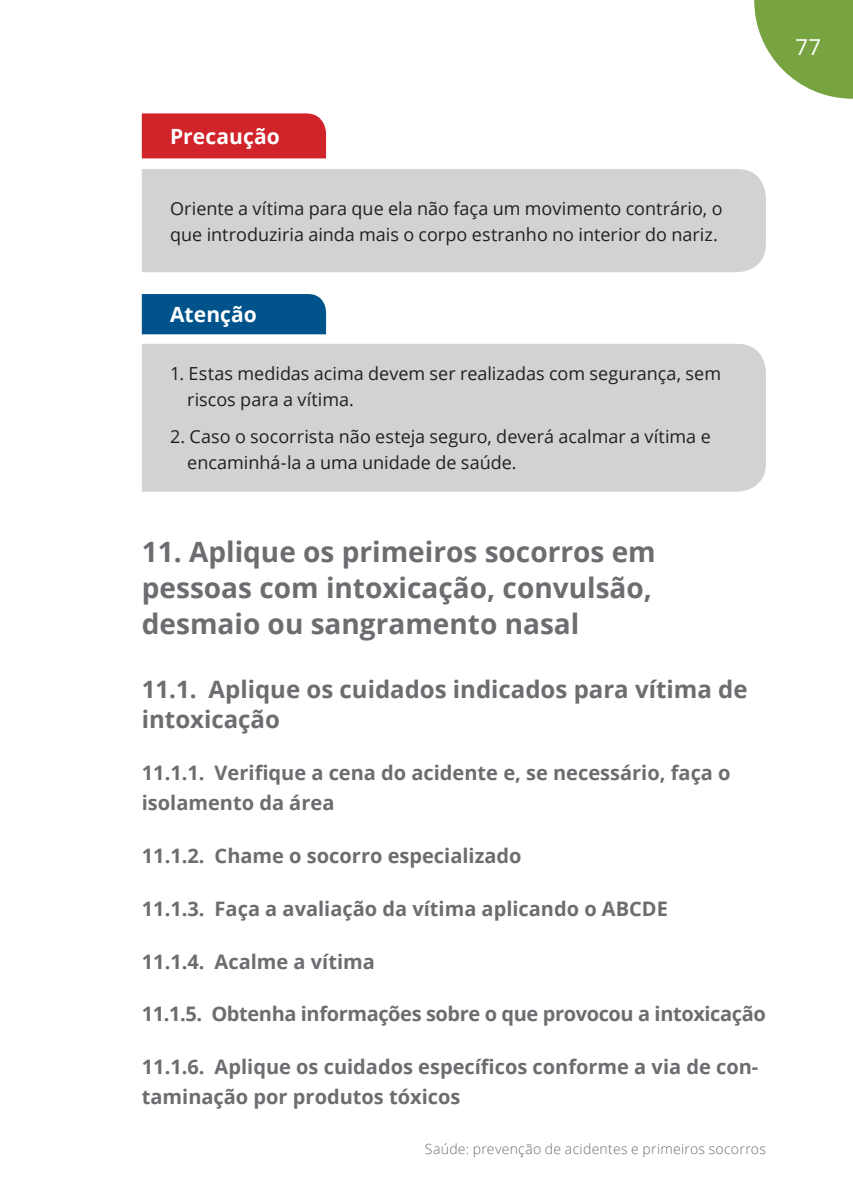
<style>
.page{position:relative;width:853px;height:1191px;background:#fff}
.page>*{position:absolute;margin:0;border:0;box-sizing:border-box;transform-origin:0 0}
.t1{font:700 28px/36px "Open Sans";color:#6c6d70}
.t2{font:700 24px/30px "Open Sans";color:#6c6d70}
.t3{font:22px "Open Sans";color:#fff}
.t4{font:700 21px "Open Sans";letter-spacing:.005em;color:#fff}
.t5{font:700 20px/30px "Open Sans";color:#6c6d70}
.t6{font:700 20px "Open Sans";letter-spacing:-.02em;color:#6c6d70}
.t7{font:18px/26px "Open Sans";color:#231f20}
.t8{font:300 14px "Open Sans";letter-spacing:.02em;color:#6c6d70}
</style>
<div class="page">
<div style="left:142px;top:169px;width:623px;height:103px;background:#d1d2d4"></div>
<div style="left:142px;top:113px;width:184px;height:45px;background:#d1232a"></div>
<div style="left:142px;top:344px;width:623px;height:147px;background:#d1d2d4"></div>
<div style="left:142px;top:294px;width:184px;height:40px;background:#01548b"></div>
<svg style="left:754px;top:0;width:99px;height:99px"></svg>
<p class="t4" style="left:170px;top:121px;width:111px">Precaução</p>
<p class="t7" style="left:170px;top:194px;width:553px">Oriente a vítima para que ela não faça um movimento contrário, o que introduziria ainda mais o corpo estranho no interior do nariz.</p>
<p class="t4" style="left:170px;top:300px;width:88px">Atenção</p>
<p class="t7" style="left:187px;top:360px;width:535px;text-indent:-17px">1. Estas medidas acima devem ser realizadas com segurança, sem riscos para a vítima.</p>
<p class="t7" style="left:187px;top:423px;width:525px;text-indent:-17px">2. Caso o socorrista não esteja seguro, deverá acalmar a vítima e encaminhá-la a uma unidade de saúde.</p>
<h1 class="t1" style="left:142px;top:533px;width:515px">11. Aplique os primeiros socorros em pessoas com intoxicação, convulsão, desmaio ou sangramento nasal</h1>
<h2 class="t2" style="left:142px;top:673px;width:607px">11.1. Aplique os cuidados indicados para vítima de intoxicação</h2>
<p class="t5" style="left:142px;top:757px;width:590px">11.1.1. Verifique a cena do acidente e, se necessário, faça o isolamento da área</p>
<p class="t5" style="left:142px;top:840px;width:381px">11.1.2. Chame o socorro especializado</p>
<p class="t5" style="left:142px;top:893px;width:527px">11.1.3. Faça a avaliação da vítima aplicando o ABCDE</p>
<p class="t5" style="left:142px;top:945px;width:234px">11.1.4. Acalme a vítima</p>
<p class="t6" style="left:142px;top:999px;width:625px">11.1.5. Obtenha informações sobre o que provocou a intoxicação</p>
<p class="t5" style="left:142px;top:1051px;width:618px">11.1.6. Aplique os cuidados específicos conforme a via de con&shy;taminação por produtos tóxicos</p>
<p class="t8" style="left:425px;top:1139px;width:342px">Saúde: prevenção de acidentes e primeiros socorros</p>
<p class="t3" style="left:795px;top:32px;width:27px">77</p>
</div>
